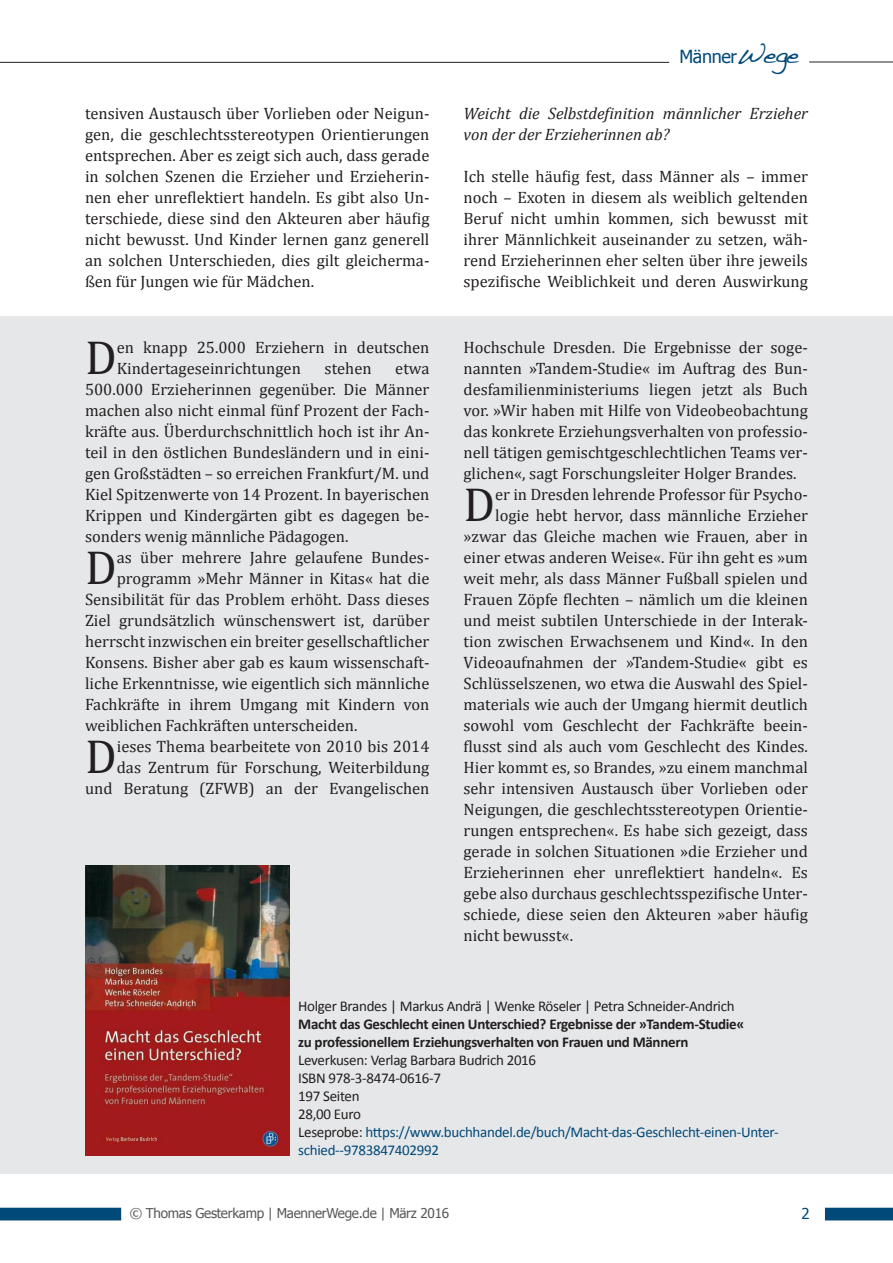
<style>
.page{position:relative;width:893px;height:1263px;background:#fff}
.page>*{position:absolute;margin:0;border:0;box-sizing:border-box;transform-origin:0 0}
.Lauftext_Cambria{font:48px "Cambria";color:#231f20}
.t1{font:18px "Tahoma";letter-spacing:-.02em;color:#004979}
.Lauftext_Cambria-2{font:16.5px/21px "Cambria";color:#231f20;text-align:justify}
.Lauftext_Cambria-3{font:italic 16.5px/21px "Cambria";color:#231f20}
.Lauftext_Cambria-4{font:15px "Calibri";letter-spacing:-.02em;color:#231f20}
.Lauftext_Cambria-5{font:700 15px "Calibri";letter-spacing:-.02em;color:#231f20}
.Lauftext_Cambria-6{font:15px/18px "Calibri";letter-spacing:-.02em;color:#004979}
.t2{font:15px "Tahoma";color:#004979}
.t3{font:13.5px "Tahoma";letter-spacing:-.02em;color:#57585a}
.s1{font-family:"Handwriting Dakota";font-size:27px}
.s2{color:#231f20}
</style>
<div class="page">
<svg style="left:0;top:1208px;width:121px;height:12px"></svg>
<svg style="left:825px;top:1208px;width:68px;height:12px"></svg>
<hr style="left:809px;top:62px;width:84px;height:1px;background:#231f20">
<hr style="left:0;top:62px;width:669px;height:1px;background:#231f20">
<div style="left:0;top:316px;width:893px;height:858px;background:#e6e7e9"></div>
<img style="left:85px;top:866px;width:204px;height:289px">
<p class="t1" style="left:679px;top:45px;width:121px">Männer<span class="s1">Wege</span></p>
<p class="Lauftext_Cambria-2" style="left:85px;top:103px;width:346px">tensiven Austausch über Vorlieben oder Neigun&shy;gen, die geschlechtsstereotypen Orientierungen entsprechen. Aber es zeigt sich auch, dass gerade in solchen Szenen die Erzieher und Erzieherin&shy;nen eher unreflektiert handeln. Es gibt also Un&shy;terschiede, diese sind den Akteuren aber häufig nicht bewusst. Und Kinder lernen ganz generell an solchen Unterschieden, dies gilt gleicherma&shy;ßen für Jungen wie für Mädchen.</p>
<p class="Lauftext_Cambria-3" style="left:463px;top:103px;width:346px">Weicht die Selbstdefinition männlicher Erzieher von der der Erzieherinnen ab?</p>
<p class="Lauftext_Cambria-2" style="left:463px;top:166px;width:346px">Ich stelle häufig fest, dass Männer als – immer noch – Exoten in diesem als weiblich geltenden Beruf nicht umhin kommen, sich bewusst mit ihrer Männlichkeit auseinander zu setzen, wäh&shy;rend Erzieherinnen eher selten über ihre jeweils spezifische Weiblichkeit und deren Auswirkung</p>
<p class="Lauftext_Cambria" style="left:85px;top:329px;width:33px">D</p>
<p class="Lauftext_Cambria-2" style="left:117px;top:336px;width:314px">en knapp 25.000 Erziehern in deutschen<br>Kindertageseinrichtungen</p>
<p class="Lauftext_Cambria-2" style="left:325px;top:357px;width:48px">stehen</p>
<p class="Lauftext_Cambria-2" style="left:85px;top:357px;width:346px;text-indent:310px">etwa 500.000 Erzieherinnen gegenüber. Die Männer machen also nicht einmal fünf Prozent der Fach&shy;kräfte aus. Überdurchschnittlich hoch ist ihr An&shy;teil in den östlichen Bundesländern und in eini&shy;gen Großstädten – so erreichen Frankfurt/M. und Kiel Spitzenwerte von 14 Prozent. In bayerischen Krippen und Kindergärten gibt es dagegen be&shy;sonders wenig männliche Pädagogen.</p>
<p class="Lauftext_Cambria" style="left:85px;top:539px;width:33px">D</p>
<p class="Lauftext_Cambria-2" style="left:117px;top:546px;width:314px">as über mehrere Jahre gelaufene Bundes-</p>
<p class="Lauftext_Cambria-2" style="left:117px;top:567px;width:314px">programm »Mehr Männer in Kitas« hat die</p>
<p class="Lauftext_Cambria-2" style="left:85px;top:588px;width:346px">Sensibilität für das Problem erhöht. Dass dieses</p>
<p class="Lauftext_Cambria-2" style="left:85px;top:609px;width:346px">Ziel grundsätzlich wünschenswert ist, darüber</p>
<p class="Lauftext_Cambria-2" style="left:85px;top:630px;width:346px">herrscht inzwischen ein breiter gesellschaftlicher</p>
<p class="Lauftext_Cambria-2" style="left:85px;top:651px;width:346px">Konsens. Bisher aber gab es kaum wissenschaft-</p>
<p class="Lauftext_Cambria-2" style="left:85px;top:672px;width:346px">liche Erkenntnisse, wie eigentlich sich männliche</p>
<p class="Lauftext_Cambria-2" style="left:85px;top:693px;width:346px">Fachkräfte in ihrem Umgang mit Kindern von</p>
<p class="Lauftext_Cambria-2" style="left:85px;top:714px;width:274px">weiblichen Fachkräften unterscheiden.</p>
<p class="Lauftext_Cambria" style="left:85px;top:728px;width:33px">D</p>
<p class="Lauftext_Cambria-2" style="left:85px;top:735px;width:346px;text-align:right">ieses Thema bearbeitete von 2010 bis 2014<br>das Zentrum für Forschung, Weiterbildung<br>und Beratung (ZFWB) an der Evangelischen</p>
<p class="Lauftext_Cambria-2" style="left:463px;top:336px;width:346px">Hochschule Dresden. Die Ergebnisse der soge&shy;nannten »Tandem-Studie« im Auftrag des Bun&shy;desfamilienministeriums liegen jetzt als Buch vor. »Wir haben mit Hilfe von Videobeobachtung das konkrete Erziehungsverhalten von professio&shy;nell tätigen gemischtgeschlechtlichen Teams ver&shy;glichen«, sagt Forschungsleiter Holger Brandes.</p>
<p class="Lauftext_Cambria" style="left:463px;top:476px;width:33px">D</p>
<p class="Lauftext_Cambria-2" style="left:495px;top:483px;width:314px">er in Dresden lehrende Professor für Psycho-</p>
<p class="Lauftext_Cambria-2" style="left:495px;top:504px;width:314px">logie hebt hervor, dass männliche Erzieher</p>
<p class="Lauftext_Cambria-2" style="left:463px;top:525px;width:346px">»zwar das Gleiche machen wie Frauen, aber in</p>
<p class="Lauftext_Cambria-2" style="left:463px;top:546px;width:346px">einer etwas anderen Weise«. Für ihn geht es »um</p>
<p class="Lauftext_Cambria-2" style="left:463px;top:567px;width:346px">weit mehr, als dass Männer Fußball spielen und</p>
<p class="Lauftext_Cambria-2" style="left:463px;top:588px;width:346px">Frauen Zöpfe flechten – nämlich um die kleinen</p>
<p class="Lauftext_Cambria-2" style="left:463px;top:609px;width:346px">und meist subtilen Unterschiede in der Interak-</p>
<p class="Lauftext_Cambria-2" style="left:463px;top:630px;width:346px">tion zwischen Erwachsenem und Kind«. In den</p>
<p class="Lauftext_Cambria-2" style="left:463px;top:651px;width:346px">Videoaufnahmen der »Tandem-Studie« gibt es</p>
<p class="Lauftext_Cambria-2" style="left:463px;top:672px;width:346px">Schlüsselszenen, wo etwa die Auswahl des Spiel-</p>
<p class="Lauftext_Cambria-2" style="left:463px;top:693px;width:346px">materials wie auch der Umgang hiermit deutlich</p>
<p class="Lauftext_Cambria-2" style="left:463px;top:714px;width:346px">sowohl vom Geschlecht der Fachkräfte beein-</p>
<p class="Lauftext_Cambria-2" style="left:463px;top:735px;width:346px">flusst sind als auch vom Geschlecht des Kindes.</p>
<p class="Lauftext_Cambria-2" style="left:463px;top:756px;width:346px">Hier kommt es, so Brandes, »zu einem manchmal</p>
<p class="Lauftext_Cambria-2" style="left:463px;top:777px;width:346px">sehr intensiven Austausch über Vorlieben oder</p>
<p class="Lauftext_Cambria-2" style="left:463px;top:798px;width:346px">Neigungen, die geschlechtsstereotypen Orientie-</p>
<p class="Lauftext_Cambria-2" style="left:463px;top:819px;width:346px">rungen entsprechen«. Es habe sich gezeigt, dass</p>
<p class="Lauftext_Cambria-2" style="left:463px;top:840px;width:346px">gerade in solchen Situationen »die Erzieher und</p>
<p class="Lauftext_Cambria-2" style="left:463px;top:861px;width:346px">Erzieherinnen eher unreflektiert handeln«. Es</p>
<p class="Lauftext_Cambria-2" style="left:463px;top:882px;width:346px">gebe also durchaus geschlechtsspezifische Unter-</p>
<p class="Lauftext_Cambria-2" style="left:463px;top:903px;width:346px">schiede, diese seien den Akteuren »aber häufig</p>
<p class="Lauftext_Cambria-2" style="left:463px;top:924px;width:111px">nicht bewusst«.</p>
<p class="Lauftext_Cambria-4" style="left:298px;top:996px;width:438px">Holger Brandes | Markus Andrä | Wenke Röseler | Petra Schneider-Andrich</p>
<p class="Lauftext_Cambria-5" style="left:298px;top:1014px;width:448px">Macht das Geschlecht einen Unterschied? Ergebnisse der »Tandem-Studie«</p>
<p class="Lauftext_Cambria-5" style="left:298px;top:1032px;width:392px">zu professionellem Erziehungsverhalten von Frauen und Männern</p>
<p class="Lauftext_Cambria-4" style="left:298px;top:1050px;width:240px">Leverkusen: Verlag Barbara Budrich 2016</p>
<p class="Lauftext_Cambria-4" style="left:298px;top:1068px;width:144px">ISBN 978-3-8474-0616-7</p>
<p class="Lauftext_Cambria-4" style="left:298px;top:1086px;width:63px">197 Seiten</p>
<p class="Lauftext_Cambria-4" style="left:298px;top:1104px;width:64px">28,00 Euro</p>
<p class="Lauftext_Cambria-6" style="left:298px;top:1122px;width:482px"><span class="s2">Leseprobe:</span> https://www.buchhandel.de/buch/Macht-das-Geschlecht-einen-Unter&shy;schied--9783847402992</p>
<p class="t3" style="left:130px;top:1204px;width:321px">© Thomas Gesterkamp | MaennerWege.de | März 2016</p>
<p class="t2" style="left:801px;top:1204px;width:10px">2</p>
</div>
